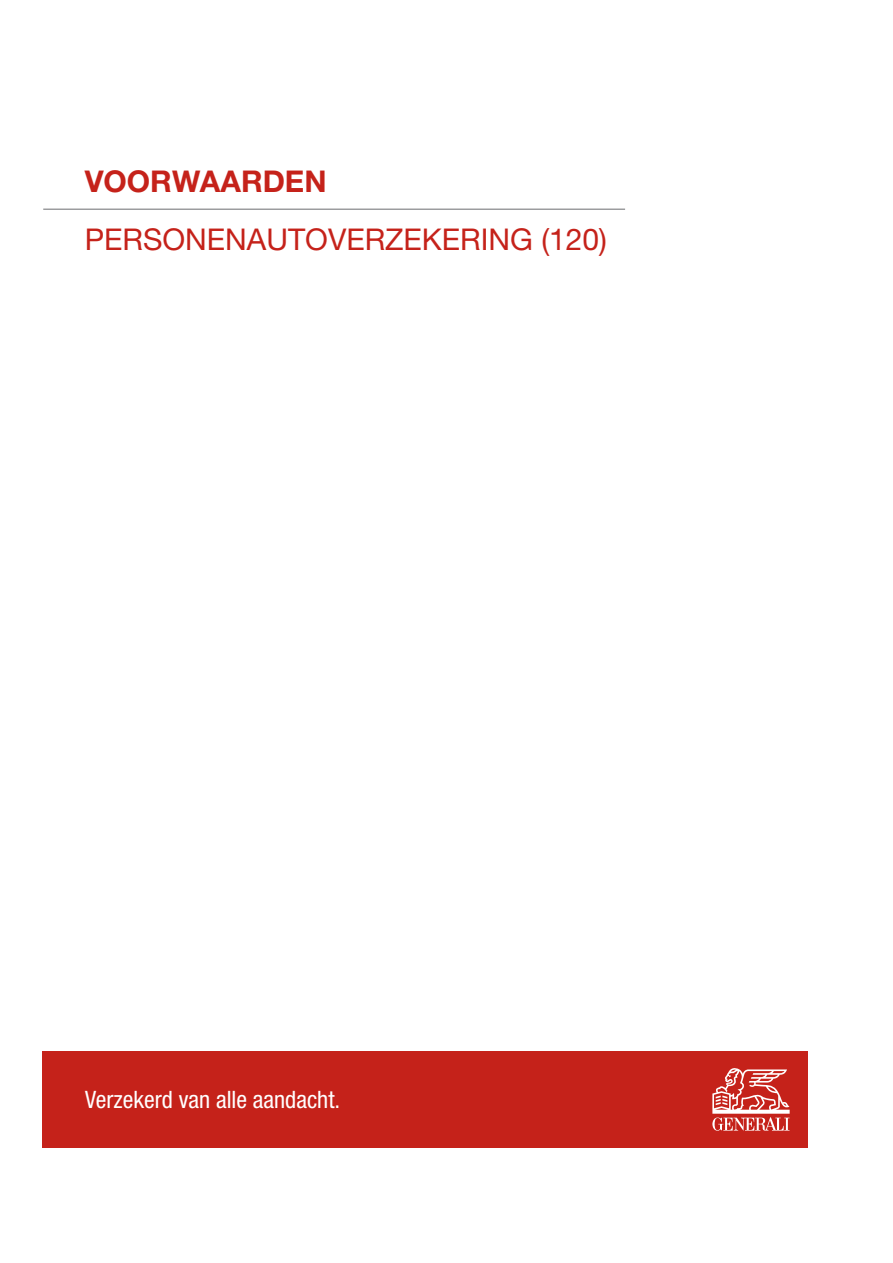
<style>
.page{position:relative;width:893px;height:1263px;background:#fff}
.page>*{position:absolute;margin:0;border:0;box-sizing:border-box;transform-origin:0 0}
.t1{font:30px "Helvetica Neue LT Std";color:#c5221a}
.t2{font:700 30px "Helvetica Neue LT Std";color:#c5221a}
.t3{font:condensed 24px "Helvetica Neue LT Std";color:#fff}
</style>
<div class="page">
<hr style="left:43px;top:209px;width:582px;height:1px;background:#6c6d70">
<div style="left:43px;top:1051px;width:765px;height:96px;background:#c5221a"></div>
<svg style="left:712px;top:1068px;width:78px;height:63px"></svg>
<p class="t2" style="left:85px;top:162px;width:243px">VOORWAARDEN</p>
<p class="t1" style="left:85px;top:221px;width:524px">PERSONENAUTOVERZEKERING (120)</p>
<p class="t3" style="left:85px;top:1085px;width:257px">Verzekerd van alle aandacht.</p>
</div>
